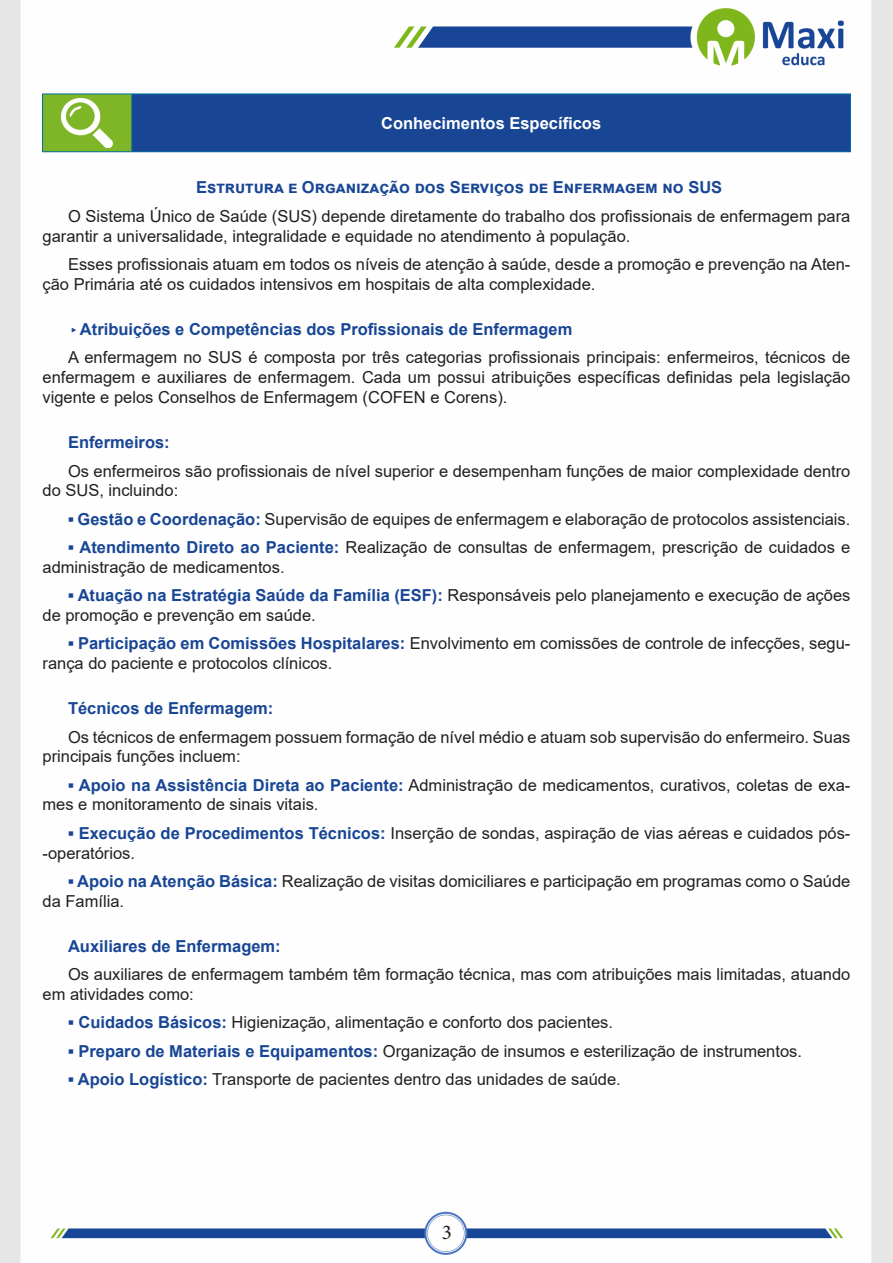
<style>
.page{position:relative;width:893px;height:1263px;background:#fff}
.page>*{position:absolute;margin:0;border:0;box-sizing:border-box;transform-origin:0 0}
.t1{font:21px "Minion Pro";color:#231f20}
.t2{font:16.5px/19.8px "Arial";color:#231f20}
.TITULO_DE_LEI{font:700 16.5px "Arial";color:#184695}
.TOPICOS{font:700 16.5px "Arial";color:#184695}
.CENTRALIZAR{font:700 16.5px "Arial";color:#fff}
.s1{font-family:"Cambria Math";font-weight:400;font-size:14.25px}
.s2{font-weight:700;color:#184695}
</style>
<div class="page">
<img style="left:0;top:0;width:893px;height:1263px">
<div style="left:43px;top:94px;width:89px;height:58px;background:#7fb628"></div>
<div style="left:132px;top:94px;width:718px;height:58px;background:#184695"></div>
<hr style="left:42px;top:94px;width:90px;height:1px;background:#036ea6">
<hr style="left:42px;top:94px;width:1px;height:57px;background:#036ea6">
<hr style="left:42px;top:151px;width:90px;height:1px;background:#036ea6">
<hr style="left:132px;top:94px;width:719px;height:1px;background:#036ea6">
<hr style="left:131px;top:94px;width:1px;height:57px;background:#036ea6">
<hr style="left:850px;top:94px;width:1px;height:57px;background:#036ea6">
<hr style="left:132px;top:151px;width:719px;height:1px;background:#036ea6">
<img style="left:62px;top:98px;width:50px;height:49px">
<p class="CENTRALIZAR" style="left:381px;top:111px;width:222px">Conhecimentos Específicos</p>
<p class="TITULO_DE_LEI" style="left:196px;top:176px;width:527px">Estrutura e Organização dos Serviços de Enfermagem no SUS</p>
<p class="t2" style="left:43px;top:206px;width:809px;text-indent:26px">O Sistema Único de Saúde (SUS) depende diretamente do trabalho dos profissionais de enfermagem para garantir a universalidade, integralidade e equidade no atendimento à população.</p>
<p class="t2" style="left:43px;top:254px;width:809px;text-indent:26px">Esses profissionais atuam em todos os níveis de atenção à saúde, desde a promoção e prevenção na Aten&shy;ção Primária até os cuidados intensivos em hospitais de alta complexidade.</p>
<p class="TITULO_DE_LEI" style="left:68px;top:318px;width:506px"><span class="s1">▸</span>Atribuições e Competências dos Profissionais de Enfermagem</p>
<p class="t2" style="left:43px;top:347px;width:809px;text-align:justify;text-indent:26px">A enfermagem no SUS é composta por três categorias profissionais principais: enfermeiros, técnicos de enfermagem e auxiliares de enfermagem. Cada um possui atribuições específicas definidas pela legislação vigente e pelos Conselhos de Enfermagem (COFEN e Corens).</p>
<p class="TOPICOS" style="left:68px;top:431px;width:103px">Enfermeiros:</p>
<p class="t2" style="left:43px;top:461px;width:809px;text-indent:26px">Os enfermeiros são profissionais de nível superior e desempenham funções de maior complexidade dentro do SUS, incluindo:</p>
<p class="t2" style="left:68px;top:509px;width:784px"><span class="s2">▪ Gestão e Coordenação:</span> Supervisão de equipes de enfermagem e elaboração de protocolos assistenciais.</p>
<p class="t2" style="left:43px;top:537px;width:809px;text-indent:26px"><span class="s2">▪ Atendimento Direto ao Paciente:</span> Realização de consultas de enfermagem, prescrição de cuidados e administração de medicamentos.</p>
<p class="t2" style="left:43px;top:585px;width:809px;text-indent:26px"><span class="s2">▪ Atuação na Estratégia Saúde da Família (ESF):</span> Responsáveis pelo planejamento e execução de ações de promoção e prevenção em saúde.</p>
<p class="t2" style="left:43px;top:633px;width:809px;text-indent:26px"><span class="s2">▪ Participação em Comissões Hospitalares:</span> Envolvimento em comissões de controle de infecções, segu&shy;rança do paciente e protocolos clínicos.</p>
<p class="TOPICOS" style="left:68px;top:697px;width:207px">Técnicos de Enfermagem:</p>
<p class="t2" style="left:43px;top:727px;width:809px;text-indent:26px">Os técnicos de enfermagem possuem formação de nível médio e atuam sob supervisão do enfermeiro. Suas principais funções incluem:</p>
<p class="t2" style="left:43px;top:775px;width:809px;text-indent:26px"><span class="s2">▪ Apoio na Assistência Direta ao Paciente:</span> Administração de medicamentos, curativos, coletas de exa&shy;mes e monitoramento de sinais vitais.</p>
<p class="t2" style="left:43px;top:823px;width:809px;text-indent:26px"><span class="s2">▪ Execução de Procedimentos Técnicos:</span> Inserção de sondas, aspiração de vias aéreas e cuidados pós--operatórios.</p>
<p class="t2" style="left:43px;top:871px;width:809px;text-indent:26px"><span class="s2">▪ Apoio na Atenção Básica:</span> Realização de visitas domiciliares e participação em programas como o Saúde da Família.</p>
<p class="TOPICOS" style="left:68px;top:934px;width:214px">Auxiliares de Enfermagem:</p>
<p class="t2" style="left:43px;top:964px;width:809px;text-indent:26px">Os auxiliares de enfermagem também têm formação técnica, mas com atribuições mais limitadas, atuando em atividades como:</p>
<p class="t2" style="left:68px;top:1013px;width:547px"><span class="s2">▪ Cuidados Básicos:</span> Higienização, alimentação e conforto dos pacientes.</p>
<p class="t2" style="left:68px;top:1041px;width:735px"><span class="s2">▪ Preparo de Materiais e Equipamentos:</span> Organização de insumos e esterilização de instrumentos.</p>
<p class="t2" style="left:68px;top:1069px;width:554px"><span class="s2">▪ Apoio Logístico:</span> Transporte de pacientes dentro das unidades de saúde.</p>
<p class="t1" style="left:442px;top:1218px;width:12px">3</p>
</div>
